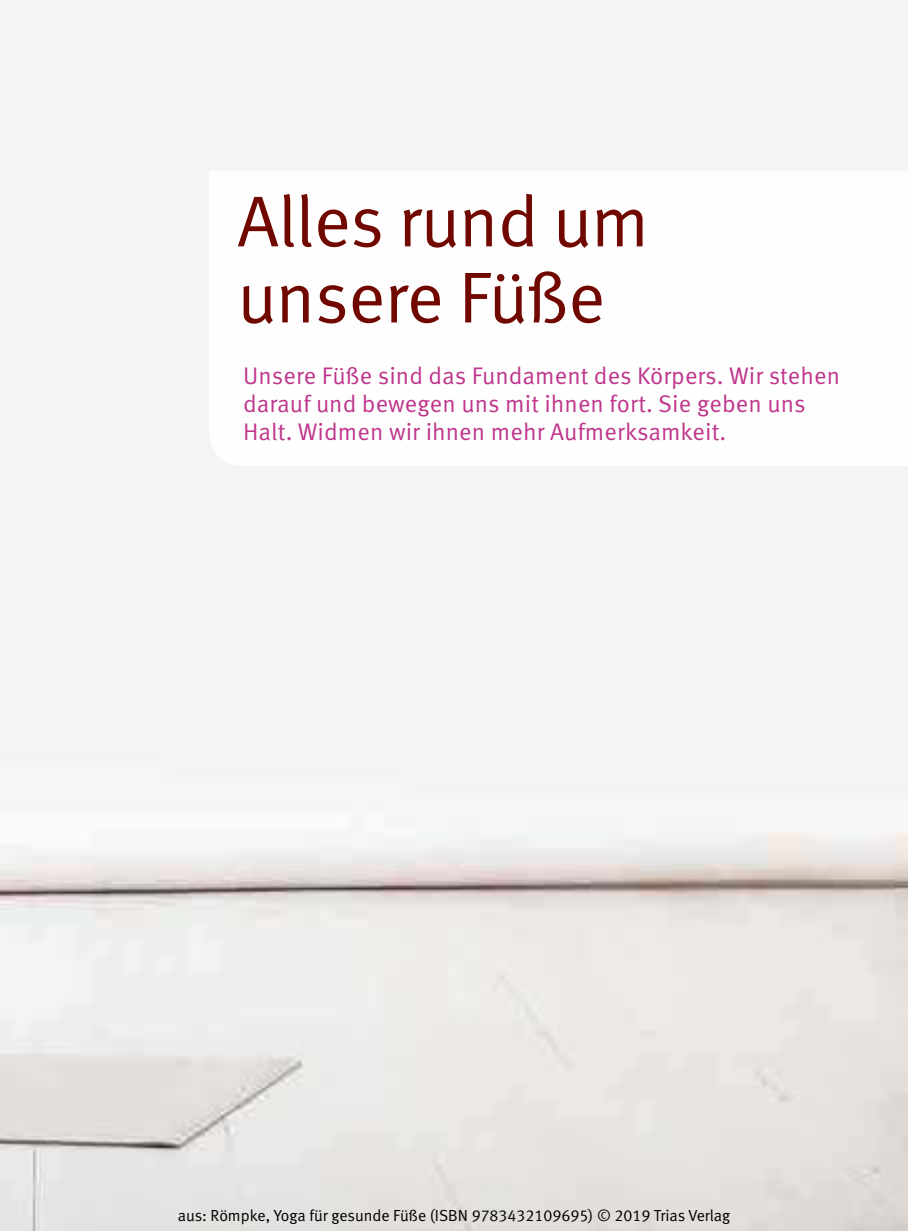
<style>
.page{position:relative;width:908px;height:1231px;background:#fff}
.page>*{position:absolute;margin:0;border:0;box-sizing:border-box;transform-origin:0 0}
.t1{font:72px/76px "Meta Pro Norm";letter-spacing:-.015em;color:#710800}
.t2{font:24px/28px "Meta Pro Norm";letter-spacing:.005em;color:#bf358c}
.t3{font:16px "Meta Normal LF";color:#000}
</style>
<div class="page">
<img style="left:0;top:0;width:907px;height:1230px">
<img style="left:209px;top:171px;width:698px;height:295px">
<h1 class="t1" style="left:237px;top:179px;width:413px">Alles rund um unsere Füße</h1>
<p class="t2" style="left:243px;top:360px;width:598px">Unsere Füße sind das Fundament des Körpers. Wir stehen darauf und bewegen uns mit ihnen fort. Sie geben uns<br>Halt. Widmen wir ihnen mehr Aufmerksamkeit.</p>
<p class="t3" style="left:178px;top:1205px;width:554px">aus: Römpke, Yoga für gesunde Füße (ISBN 9783432109695) © 2019 Trias Verlag</p>
</div>
